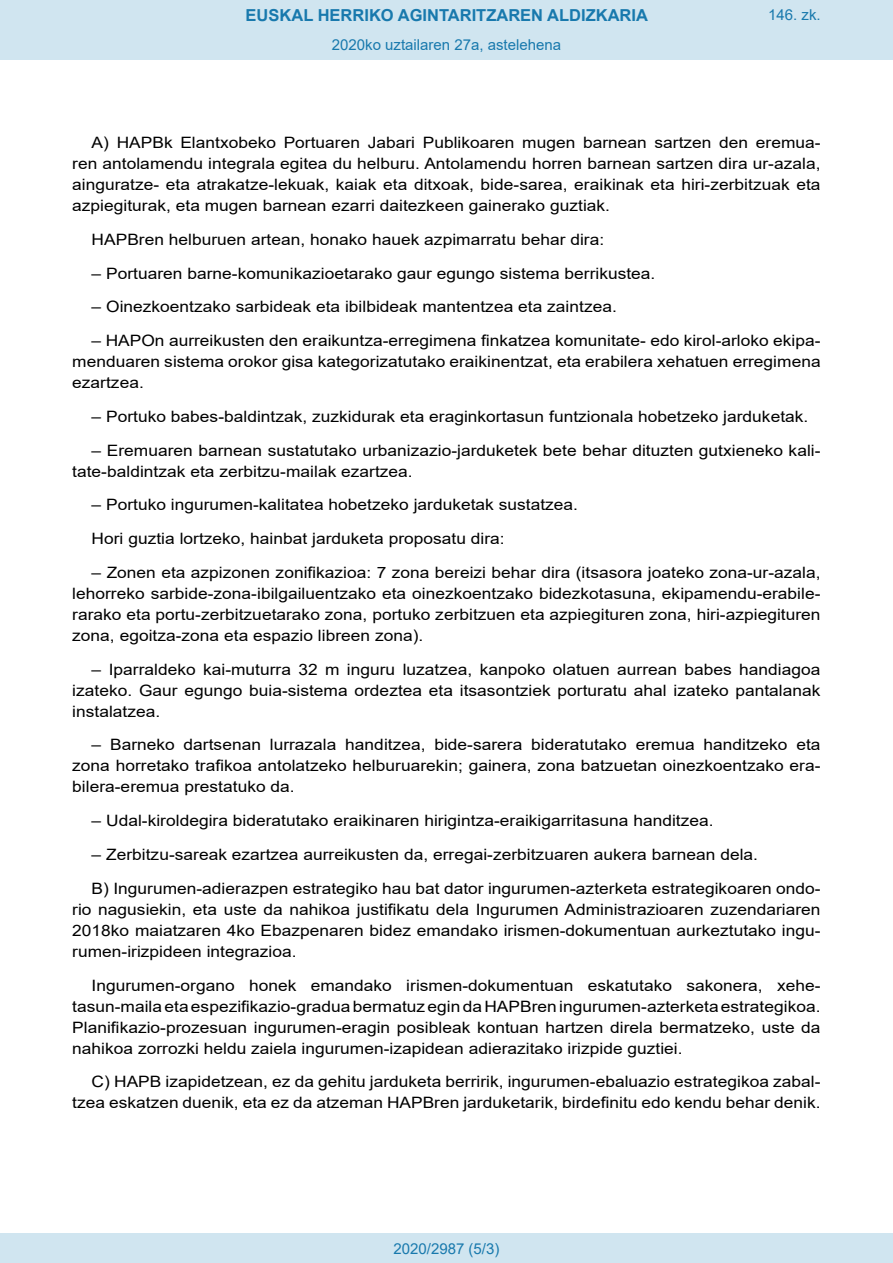
<style>
.page{position:relative;width:893px;height:1263px;background:#fff}
.page>*{position:absolute;margin:0;border:0;box-sizing:border-box;transform-origin:0 0}
.t1{font:700 16.5px "Arial";color:#1879ad}
.BOPVDetalle{font:15.6px/21px "Arial";color:#000;text-align:justify;scale:1.11 1}
.Paginacion_Centro{font:15px "Arial";color:#1879ad}
</style>
<div class="page">
<div style="left:0;top:0;width:893px;height:60px;background:#d0e5f0"></div>
<div style="left:0;top:1233px;width:893px;height:30px;background:#d0e5f0"></div>
<p class="t1" style="left:246px;top:3px;width:404px">EUSKAL HERRIKO AGINTARITZAREN ALDIZKARIA</p>
<p class="Paginacion_Centro" style="left:332px;top:35px;width:231px">2020ko uztailaren 27a, astelehena</p>
<p class="Paginacion_Centro" style="left:768px;top:5px;width:54px">146. zk.</p>
<p class="BOPVDetalle" style="left:72px;top:132px;width:676px;text-indent:19px">A) HAPBk Elantxobeko Portuaren Jabari Publikoaren mugen barnean sartzen den eremua&shy;ren antolamendu integrala egitea du helburu. Antolamendu horren barnean sartzen dira ur-azala, ainguratze- eta atrakatze-lekuak, kaiak eta ditxoak, bide-sarea, eraikinak eta hiri-zerbitzuak eta azpiegiturak, eta mugen barnean ezarri daitezkeen gainerako guztiak.</p>
<p class="BOPVDetalle" style="left:92px;top:229px;width:463px">HAPBren helburuen artean, honako hauek azpimarratu behar dira:</p>
<p class="BOPVDetalle" style="left:92px;top:263px;width:509px">– Portuaren barne-komunikazioetarako gaur egungo sistema berrikustea.</p>
<p class="BOPVDetalle" style="left:92px;top:296px;width:475px">– Oinezkoentzako sarbideak eta ibilbideak mantentzea eta zaintzea.</p>
<p class="BOPVDetalle" style="left:72px;top:330px;width:676px;text-indent:19px">– HAPOn aurreikusten den eraikuntza-erregimena finkatzea komunitate- edo kirol-arloko ekipa&shy;menduaren sistema orokor gisa kategorizatutako eraikinentzat, eta erabilera xehatuen erregimena ezartzea.</p>
<p class="BOPVDetalle" style="left:92px;top:406px;width:647px">– Portuko babes-baldintzak, zuzkidurak eta eraginkortasun funtzionala hobetzeko jarduketak.</p>
<p class="BOPVDetalle" style="left:72px;top:440px;width:676px;text-indent:19px">– Eremuaren barnean sustatutako urbanizazio-jarduketek bete behar dituzten gutxieneko kali&shy;tate-baldintzak eta zerbitzu-mailak ezartzea.</p>
<p class="BOPVDetalle" style="left:92px;top:494px;width:440px">– Portuko ingurumen-kalitatea hobetzeko jarduketak sustatzea.</p>
<p class="BOPVDetalle" style="left:92px;top:528px;width:374px">Hori guztia lortzeko, hainbat jarduketa proposatu dira:</p>
<p class="BOPVDetalle" style="left:72px;top:562px;width:676px;text-indent:19px">– Zonen eta azpizonen zonifikazioa: 7 zona bereizi behar dira (itsasora joateko zona-ur-azala, lehorreko sarbide-zona-ibilgailuentzako eta oinezkoentzako bidezkotasuna, ekipamendu-erabile&shy;rarako eta portu-zerbitzuetarako zona, portuko zerbitzuen eta azpiegituren zona, hiri-azpiegituren zona, egoitza-zona eta espazio libreen zona).</p>
<p class="BOPVDetalle" style="left:72px;top:659px;width:676px;text-indent:19px">– Iparraldeko kai-muturra 32 m inguru luzatzea, kanpoko olatuen aurrean babes handiagoa izateko. Gaur egungo buia-sistema ordeztea eta itsasontziek porturatu ahal izateko pantalanak instalatzea.</p>
<p class="BOPVDetalle" style="left:72px;top:734px;width:676px;text-indent:19px">– Barneko dartsenan lurrazala handitzea, bide-sarera bideratutako eremua handitzeko eta zona horretako trafikoa antolatzeko helburuarekin; gainera, zona batzuetan oinezkoentzako era&shy;bilera-eremua prestatuko da.</p>
<p class="BOPVDetalle" style="left:92px;top:810px;width:562px">– Udal-kiroldegira bideratutako eraikinaren hirigintza-eraikigarritasuna handitzea.</p>
<p class="BOPVDetalle" style="left:92px;top:844px;width:602px">– Zerbitzu-sareak ezartzea aurreikusten da, erregai-zerbitzuaren aukera barnean dela.</p>
<p class="BOPVDetalle" style="left:72px;top:878px;width:676px;text-indent:19px">B) Ingurumen-adierazpen estrategiko hau bat dator ingurumen-azterketa estrategikoaren ondo&shy;rio nagusiekin, eta uste da nahikoa justifikatu dela Ingurumen Administrazioaren zuzendariaren 2018ko maiatzaren 4ko Ebazpenaren bidez emandako irismen-dokumentuan aurkeztutako ingu&shy;rumen-irizpideen integrazioa.</p>
<p class="BOPVDetalle" style="left:72px;top:974px;width:676px;text-indent:19px">Ingurumen-organo honek emandako irismen-dokumentuan eskatutako sakonera, xehe&shy;tasun-maila eta espezifikazio-gradua bermatuz egin da HAPBren ingurumen-azterketa estrategikoa.<br>Planifikazio-prozesuan ingurumen-eragin posibleak kontuan hartzen direla bermatzeko, uste da nahikoa zorrozki heldu zaiela ingurumen-izapidean adierazitako irizpide guztiei.</p>
<p class="BOPVDetalle" style="left:72px;top:1071px;width:676px;text-align:right">C) HAPB izapidetzean, ez da gehitu jarduketa berririk, ingurumen-ebaluazio estrategikoa zabal&shy;tzea eskatzen duenik, eta ez da atzeman HAPBren jarduketarik, birdefinitu edo kendu behar denik.</p>
<p class="Paginacion_Centro" style="left:393px;top:1238px;width:107px">2020/2987 (5/3)</p>
</div>
